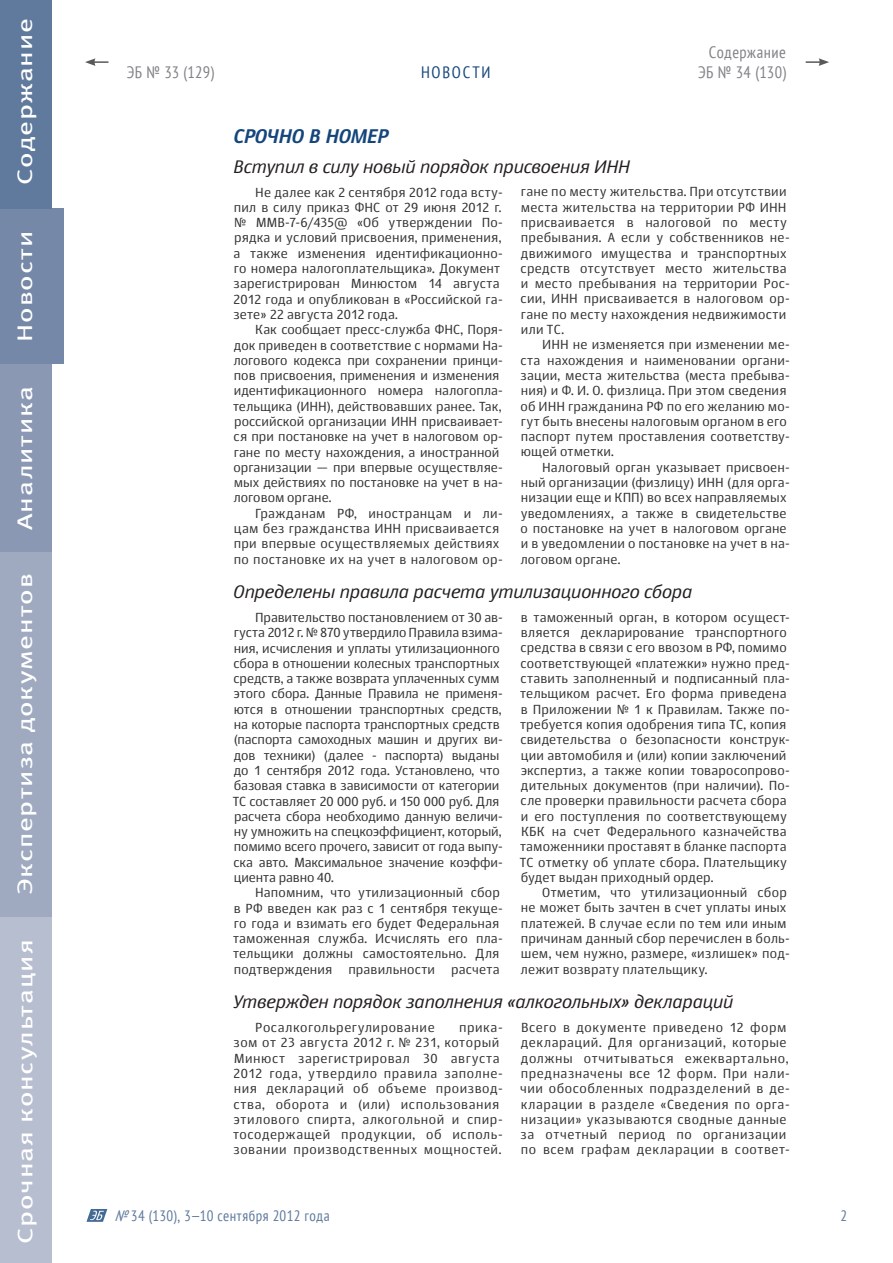
<style>
.page{position:relative;width:893px;height:1263px;background:#fff}
.page>*{position:absolute;margin:0;border:0;box-sizing:border-box;transform-origin:0 0}
.t1{font:21px "Meta Book Cyr";letter-spacing:.03em;color:#fff;scale:1.38 1}
.t2{font:italic 700 19.5px "Story";letter-spacing:-.03em;color:#14467c}
.t3{font:italic 18px "Story";letter-spacing:-.015em;color:#231f20}
.t4{font:condensed 16.5px "PT Sans";letter-spacing:.025em;color:#808285}
.t5{font:condensed 16.5px "PT Sans";letter-spacing:.105em;color:#14467c}
.t6{font:condensed 15px "PT Sans";letter-spacing:.035em;color:#607a9d}
.t7{font:13.05px/15.3px "Story";letter-spacing:.01em;color:#323031}
.t8{font:13.05px/15.3px "Story";letter-spacing:-.01em;color:#323031}
.t9{font:13.05px/15.3px "Story";letter-spacing:.04em;color:#323031}
.s1{font-style:italic}
</style>
<div class="page">
<div style="left:0;top:209px;width:63px;height:155px;background:#7588a7"></div>
<div style="left:0;top:364px;width:51px;height:188px;background:#8a98b4"></div>
<div style="left:0;top:552px;width:51px;height:365px;background:#9faac1"></div>
<div style="left:0;top:917px;width:51px;height:346px;background:#b7becf"></div>
<svg style="left:85px;top:58px;width:23px;height:8px"></svg>
<svg style="left:806px;top:58px;width:23px;height:8px"></svg>
<svg style="left:86px;top:1209px;width:21px;height:13px"></svg>
<div style="left:0;top:0;width:51px;height:209px;background:#607a9d"></div>
<h1 class="t1" style="left:13px;top:185px;width:122px;rotate:-90deg">Содержание</h1>
<h1 class="t1" style="left:13px;top:342px;width:82px;rotate:-90deg">Новости</h1>
<h1 class="t1" style="left:13px;top:530px;width:106px;rotate:-90deg">Аналитика</h1>
<h1 class="t1" style="left:13px;top:895px;width:235px;rotate:-90deg">Экспертиза документов</h1>
<h1 class="t1" style="left:13px;top:1244px;width:222px;rotate:-90deg">Срочная консультация</h1>
<p class="t4" style="left:709px;top:42px;width:78px">Содержание</p>
<p class="t4" style="left:127px;top:61px;width:89px">ЭБ № 33 (129)</p>
<p class="t5" style="left:421px;top:61px;width:71px">НОВОСТИ</p>
<p class="t4" style="left:698px;top:61px;width:89px">ЭБ № 34 (130)</p>
<h2 class="t2" style="left:233px;top:123px;width:157px">Срочно в номер</h2>
<h3 class="t3" style="left:233px;top:155px;width:398px">Вступил в силу новый порядок присвоения ИНН</h3>
<p class="t7" style="left:233px;top:184px;width:271px;text-indent:22px">Не далее как 2 сентября 2012 года всту&shy;пил в силу приказ ФНС от 29 июня 2012 г. № ММВ‑7‑6/435@ «Об утверждении По&shy;рядка и условий присвоения, применения, а также изменения идентификационно&shy;го номера налогоплательщика». Документ зарегистрирован Минюстом 14 августа 2012 года и опубликован в «Российской га&shy;зете» 22 августа 2012 года.</p>
<p class="t7" style="left:233px;top:322px;width:271px;text-indent:22px">Как сообщает пресс‑служба ФНС, Поря&shy;док приведен в соответствие с нормами На&shy;логового кодекса при сохранении принци&shy;пов присвоения, применения и изменения идентификационного номера налогопла&shy;тельщика (ИНН), действовавших ранее. Так, российской организации ИНН присваивает&shy;ся при постановке на учет в налоговом ор&shy;гане по месту нахождения, а иностранной организации — при впервые осуществляе&shy;мых действиях по постановке на учет в на&shy;логовом органе.</p>
<p class="t7" style="left:234px;top:505px;width:270px;text-indent:21px">Гражданам РФ, иностранцам и ли&shy;цам без гражданства ИНН присваивается при впервые осуществляемых действиях по постановке их на учет в налоговом ор-</p>
<p class="t7" style="left:520px;top:184px;width:271px">гане по месту жительства. При отсутствии места жительства на территории РФ ИНН присваивается в налоговой по месту пребывания. А если у собственников не&shy;движимого имущества и транспортных средств отсутствует место жительства и место пребывания на территории Рос&shy;сии, ИНН присваивается в налоговом ор&shy;гане по месту нахождения недвижимости или ТС.</p>
<p class="t7" style="left:520px;top:337px;width:271px;text-indent:22px">ИНН не изменяется при изменении ме&shy;ста нахождения и наименовании органи&shy;зации, места жительства (места пребыва&shy;ния) и Ф. И. О. физлица. При этом сведения об ИНН гражданина РФ по его желанию мо&shy;гут быть внесены налоговым органом в его паспорт путем проставления соответству&shy;ющей отметки.</p>
<p class="t7" style="left:520px;top:459px;width:271px;text-indent:22px">Налоговый орган указывает присвоен&shy;ный организации (физлицу) ИНН (для орга&shy;низации еще и КПП) во всех направляемых уведомлениях, а также в свидетельстве о постановке на учет в налоговом органе и в уведомлении о постановке на учет в на&shy;логовом органе.</p>
<h3 class="t3" style="left:233px;top:580px;width:460px">Определены правила расчета утилизационного сбора</h3>
<p class="t8" style="left:233px;top:609px;width:272px;text-indent:23px">Правительство постановлением от 30 ав&shy;густа 2012 г. № 870 утвердило Правила взима&shy;ния, исчисления и уплаты утилизационного сбора в отношении колесных транспортных средств, а также возврата уплаченных сумм этого сбора. Данные Правила не применя&shy;ются в отношении транспортных средств, на которые паспорта транспортных средств (паспорта самоходных машин и других ви&shy;дов техники) (далее ‑ паспорта) выданы до 1 сентября 2012 года. Установлено, что базовая ставка в зависимости от категории ТС составляет 20 000 руб. и 150 000 руб. Для расчета сбора необходимо данную величи&shy;ну умножить на спецкоэффициент, который, помимо всего прочего, зависит от года выпу&shy;ска авто. Максимальное значение коэффи&shy;циента равно 40.</p>
<p class="t7" style="left:233px;top:885px;width:271px;text-indent:22px">Напомним, что утилизационный сбор в РФ введен как раз с 1 сентября текуще&shy;го года и взимать его будет Федеральная таможенная служба. Исчислять его пла&shy;тельщики должны самостоятельно. Для подтверждения правильности расчета</p>
<p class="t7" style="left:520px;top:609px;width:272px">в таможенный орган, в котором осущест&shy;вляется декларирование транспортного средства в связи с его ввозом в РФ, помимо соответствующей «платежки» нужно пред&shy;ставить заполненный и подписанный пла&shy;тельщиком расчет. Его форма приведена в Приложении № 1 к Правилам. Также по&shy;требуется копия одобрения типа ТС, копия свидетельства о безопасности конструк&shy;ции автомобиля и (или) копии заключений экспертиз, а также копии товаросопрово&shy;дительных документов (при наличии). По&shy;сле проверки правильности расчета сбора и его поступления по соответствующему КБК на счет Федерального казначейства таможенники проставят в бланке паспорта ТС отметку об уплате сбора. Плательщику будет выдан приходный ордер.</p>
<p class="t7" style="left:521px;top:885px;width:271px;text-indent:21px">Отметим, что утилизационный сбор не может быть зачтен в счет уплаты иных платежей. В случае если по тем или иным причинам данный сбор перечислен в боль&shy;шем, чем нужно, размере, «излишек» под&shy;лежит возврату плательщику.</p>
<h3 class="t3" style="left:232px;top:990px;width:502px">Утвержден порядок заполнения «алкогольных» деклараций</h3>
<p class="t9" style="left:255px;top:1019px;width:181px">Росалкогольрегулирование</p>
<p class="t9" style="left:233px;top:1019px;width:271px;text-indent:226px">прика&shy;зом от 23 августа 2012 г. № 231, который Минюст зарегистрировал 30 августа 2012 года, утвердило правила заполне&shy;ния деклараций об объеме производ&shy;ства, оборота и (или) использования этилового спирта, алкогольной и спир&shy;тосодержащей продукции, об исполь&shy;зовании производственных мощностей.</p>
<p class="t9" style="left:520px;top:1019px;width:271px">Всего в документе приведено 12 форм деклараций. Для организаций, которые должны отчитываться ежеквартально, предназначены все 12 форм. При нали&shy;чии обособленных подразделений в де&shy;кларации в разделе «Сведения по орга&shy;низации» указываются сводные данные за отчетный период по организации по всем графам декларации в соответ-</p>
<p class="t6" style="left:114px;top:1206px;width:217px"><span class="s1">№</span> 34 (130), 3—10 сентября 2012 года</p>
<p class="t6" style="left:840px;top:1206px;width:8px">2</p>
</div>
